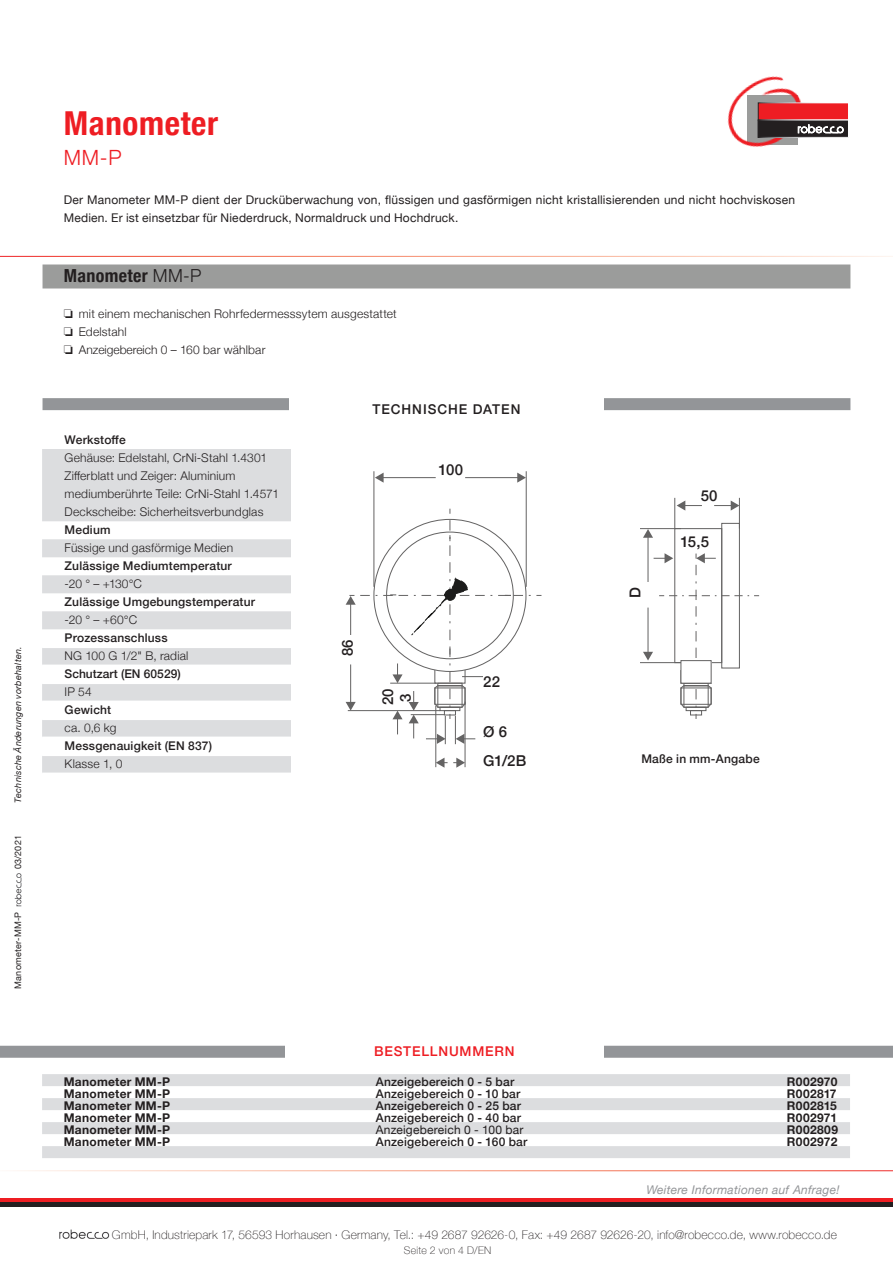
<style>
.page{position:relative;width:893px;height:1263px;background:#fff}
.page>*{position:absolute;margin:0;border:0;box-sizing:border-box;transform-origin:0 0}
.t1{font:700 condensed 33px "Helvetica Neue";letter-spacing:.02em;color:#ee1d23}
.t2{font:300 21px "Helvetica Neue";color:#ee1d23}
.t3{font:700 condensed 18px "Helvetica Neue";letter-spacing:.02em;color:#231f20}
.t4{font:500 15px/29.7px "Helvetica Neue";letter-spacing:.01em;color:#231f20}
.t5{font:500 13.5px "Helvetica Neue";letter-spacing:.07em;color:#231f20}
.t6{font:500 13.5px "Helvetica Neue";letter-spacing:.06em;color:#ee1d23}
.t7{font:300 12px/18px "Helvetica Neue";letter-spacing:.015em;color:#231f20}
.t8{font:500 12px "Helvetica Neue";letter-spacing:.015em;color:#231f20}
.t9{font:12px/18px "Helvetica Neue";letter-spacing:.015em;color:#231f20}
.t10{font:700 12px "Helvetica Neue";letter-spacing:.02em;color:#231f20}
.t11{font:100 12px "Helvetica Neue";letter-spacing:.015em;color:#231f20}
.t12{font:italic 12px "Helvetica Neue";letter-spacing:.02em;color:#939598}
.t13{font:100 10.5px "Helvetica Neue";letter-spacing:.025em;color:#231f20}
.t14{font:italic 9px "Helvetica Neue";letter-spacing:.025em;color:#231f20}
.t15{font:9px "Helvetica Neue";letter-spacing:.025em;color:#231f20}
.s1{font-weight:300;font-stretch:normal}
</style>
<div class="page">
<img style="left:59px;top:1229px;width:51px;height:10px">
<hr style="left:0;top:1198px;width:893px;height:4px;background:#ee1d23">
<hr style="left:0;top:1202px;width:893px;height:4px;background:#231f20">
<img style="left:727px;top:76px;width:83px;height:71px">
<div style="left:758px;top:103px;width:90px;height:17px;background:#ee1d23"></div>
<div style="left:758px;top:120px;width:91px;height:18px;border:1px solid #fff"></div>
<svg style="left:758px;top:120px;width:90px;height:17px;background:#474445"></svg>
<img style="left:14px;top:873px;width:7px;height:34px">
<div style="left:43px;top:264px;width:807px;height:24px;background:#9b9c9b"></div>
<div style="left:0;top:1046px;width:893px;height:12px;background:#939598"></div>
<div style="left:285px;top:1040px;width:319px;height:21px;background:#fff"></div>
<div style="left:43px;top:398px;width:807px;height:12px;background:#939598"></div>
<div style="left:289px;top:396px;width:315px;height:18px;background:#fff"></div>
<svg style="left:42px;top:449px;width:249px;height:180px;fill:#dcdddf"></svg>
<svg style="left:42px;top:648px;width:249px;height:124px;fill:#dcdddf"></svg>
<hr style="left:42px;top:664px;width:558px;height:2px;background:#fff">
<hr style="left:42px;top:682px;width:558px;height:2px;background:#fff">
<hr style="left:42px;top:700px;width:558px;height:2px;background:#fff">
<hr style="left:42px;top:718px;width:558px;height:2px;background:#fff">
<hr style="left:42px;top:736px;width:558px;height:2px;background:#fff">
<hr style="left:42px;top:754px;width:558px;height:2px;background:#fff">
<svg style="left:42px;top:1074px;width:808px;height:84px;fill:#dcdddf"></svg>
<hr style="left:465px;top:477px;width:54px;height:1px;background:#646363">
<svg style="left:517px;top:473px;width:9px;height:10px"></svg>
<hr style="left:382px;top:477px;width:54px;height:1px;background:#646363">
<svg style="left:375px;top:473px;width:9px;height:10px"></svg>
<hr style="left:526px;top:471px;width:1px;height:116px;background:#646363">
<hr style="left:374px;top:471px;width:1px;height:116px;background:#646363">
<hr style="left:465px;top:702px;width:1px;height:65px;background:#646363">
<hr style="left:436px;top:706px;width:1px;height:61px;background:#646363">
<svg style="left:436px;top:758px;width:29px;height:10px"></svg>
<svg style="left:346px;top:509px;width:195px;height:235px"></svg>
<svg style="left:677px;top:500px;width:25px;height:11px"></svg>
<svg style="left:714px;top:500px;width:25px;height:11px"></svg>
<hr style="left:647px;top:536px;width:1px;height:46px;background:#646363">
<svg style="left:643px;top:529px;width:10px;height:9px"></svg>
<hr style="left:640px;top:528px;width:41px;height:1px;background:#646363">
<hr style="left:640px;top:662px;width:41px;height:1px;background:#646363">
<hr style="left:674px;top:498px;width:1px;height:30px;background:#646363">
<hr style="left:739px;top:498px;width:1px;height:30px;background:#646363">
<svg style="left:643px;top:553px;width:116px;height:166px"></svg>
<div style="left:684px;top:685px;width:24px;height:22px;border:1px solid #646363"></div>
<div style="left:681px;top:688px;width:30px;height:16px;border:1px solid #646363"></div>
<div style="left:674px;top:528px;width:48px;height:135px;border:1px solid #646363"></div>
<div style="left:721px;top:523px;width:19px;height:145px;border:1px solid #646363"></div>
<div style="left:681px;top:661px;width:30px;height:22px;background:#fff"></div>
<div style="left:680px;top:660px;width:32px;height:24px;border:1px solid #646363"></div>
<div style="left:483px;top:672px;width:39px;height:32px;background:#fff"></div>
<div style="left:483px;top:722px;width:39px;height:32px;background:#fff"></div>
<div style="left:338px;top:635px;width:26px;height:25px;background:#fff"></div>
<div style="left:626px;top:585px;width:23px;height:15px;background:#fff"></div>
<p class="t14" style="left:12px;top:802px;width:157px;rotate:-90deg">Technische Änderungen vorbehalten.</p>
<p class="t15" style="left:12px;top:869px;width:35px;rotate:-90deg">03/2021</p>
<p class="t15" style="left:12px;top:989px;width:79px;rotate:-90deg">Manometer-MM-P</p>
<h1 class="t1" style="left:64px;top:96px;width:156px">Manometer</h1>
<h2 class="t2" style="left:64px;top:140px;width:60px">MM-P</h2>
<p class="t9" style="left:64px;top:191px;width:733px">Der Manometer MM-P dient der Drucküberwachung von, flüssigen und gasförmigen nicht kristallisierenden und nicht hochviskosen<br>Medien. Er ist einsetzbar für Niederdruck, Normaldruck und Hochdruck.</p>
<h3 class="t3" style="left:64px;top:261px;width:139px">Manometer <span class="s1">MM-P</span></h3>
<p class="t7" style="left:64px;top:304px;width:334px">❏ mit einem mechanischen Rohrfedermesssytem ausgestattet ❏ Edelstahl<br>❏ Anzeigebereich 0 – 160 bar wählbar</p>
<p class="t8" style="left:65px;top:430px;width:63px">Werkstoffe</p>
<p class="t7" style="left:65px;top:448px;width:216px">Gehäuse: Edelstahl, CrNi-Stahl 1.4301<br>Zifferblatt und Zeiger: Aluminium mediumberührte Teile: CrNi-Stahl 1.4571<br>Deckscheibe: Sicherheitsverbundglas</p>
<p class="t8" style="left:65px;top:520px;width:47px">Medium</p>
<p class="t7" style="left:65px;top:538px;width:170px">Füssige und gasförmige Medien</p>
<p class="t8" style="left:65px;top:556px;width:169px">Zulässige Mediumtemperatur</p>
<p class="t7" style="left:65px;top:574px;width:79px">-20 ° – +130°C</p>
<p class="t8" style="left:65px;top:592px;width:192px">Zulässige Umgebungstemperatur</p>
<p class="t7" style="left:65px;top:610px;width:74px">-20 ° – +60°C</p>
<p class="t8" style="left:65px;top:628px;width:105px">Prozessanschluss</p>
<p class="t7" style="left:65px;top:646px;width:125px">NG 100 G 1/2" B, radial</p>
<p class="t8" style="left:65px;top:664px;width:118px">Schutzart (EN 60529)</p>
<p class="t7" style="left:65px;top:682px;width:29px">IP 54</p>
<p class="t8" style="left:65px;top:700px;width:48px">Gewicht</p>
<p class="t7" style="left:65px;top:718px;width:53px">ca. 0,6 kg</p>
<p class="t8" style="left:65px;top:736px;width:149px">Messgenauigkeit (EN 837)</p>
<p class="t7" style="left:65px;top:754px;width:59px">Klasse 1, 0</p>
<p class="t5" style="left:373px;top:398px;width:149px">TECHNISCHE DATEN</p>
<p class="t4" style="left:438px;top:454px;width:26px">100</p>
<p class="t4" style="left:331px;top:656px;width:18px;rotate:-90deg">86</p>
<p class="t4" style="left:378px;top:705px;width:18px;line-height:17.9px;rotate:-90deg">20<br>3</p>
<p class="t4" style="left:483px;top:665px;width:18px">22</p>
<p class="t4" style="left:483px;top:715px;width:45px">Ø 6<br>G1/2B</p>
<p class="t4" style="left:619px;top:598px;width:12px;rotate:-90deg">D</p>
<p class="t4" style="left:701px;top:479px;width:18px">50</p>
<p class="t4" style="left:680px;top:526px;width:30px">15,5</p>
<p class="t8" style="left:641px;top:749px;width:120px">Maße in mm-Angabe</p>
<p class="t6" style="left:374px;top:1040px;width:142px">BESTELLNUMMERN</p>
<p class="t10" style="left:64px;top:1072px;width:108px">Manometer MM-P</p>
<p class="t8" style="left:376px;top:1072px;width:140px">Anzeigebereich 0 - 5 bar</p>
<p class="t10" style="left:787px;top:1072px;width:52px">R002970</p>
<p class="t10" style="left:64px;top:1084px;width:108px">Manometer MM-P</p>
<p class="t8" style="left:376px;top:1084px;width:146px">Anzeigebereich 0 - 10 bar</p>
<p class="t10" style="left:787px;top:1084px;width:51px">R002817</p>
<p class="t10" style="left:64px;top:1096px;width:108px">Manometer MM-P</p>
<p class="t8" style="left:376px;top:1096px;width:147px">Anzeigebereich 0 - 25 bar</p>
<p class="t10" style="left:787px;top:1096px;width:51px">R002815</p>
<p class="t10" style="left:64px;top:1108px;width:108px">Manometer MM-P</p>
<p class="t8" style="left:376px;top:1108px;width:147px">Anzeigebereich 0 - 40 bar</p>
<p class="t10" style="left:787px;top:1108px;width:52px">R002971</p>
<p class="t10" style="left:64px;top:1120px;width:108px">Manometer MM-P</p>
<p class="t9" style="left:376px;top:1121px;width:149px">Anzeigebereich 0 - 100 bar</p>
<p class="t10" style="left:787px;top:1120px;width:53px">R002809</p>
<p class="t10" style="left:64px;top:1132px;width:108px">Manometer MM-P</p>
<p class="t8" style="left:376px;top:1132px;width:153px">Anzeigebereich 0 - 160 bar</p>
<p class="t10" style="left:787px;top:1132px;width:52px">R002972</p>
<p class="t12" style="left:646px;top:1181px;width:195px">Weitere Informationen auf Anfrage!</p>
<p class="t11" style="left:112px;top:1225px;width:727px">GmbH, Industriepark 17, 56593 Horhausen · Germany, Tel.: +49 2687 92626-0, Fax: +49 2687 92626-20, info@robecco.de, www.robecco.de</p>
<p class="t13" style="left:404px;top:1242px;width:89px">Seite 2 von 4 D/EN</p>
</div>
